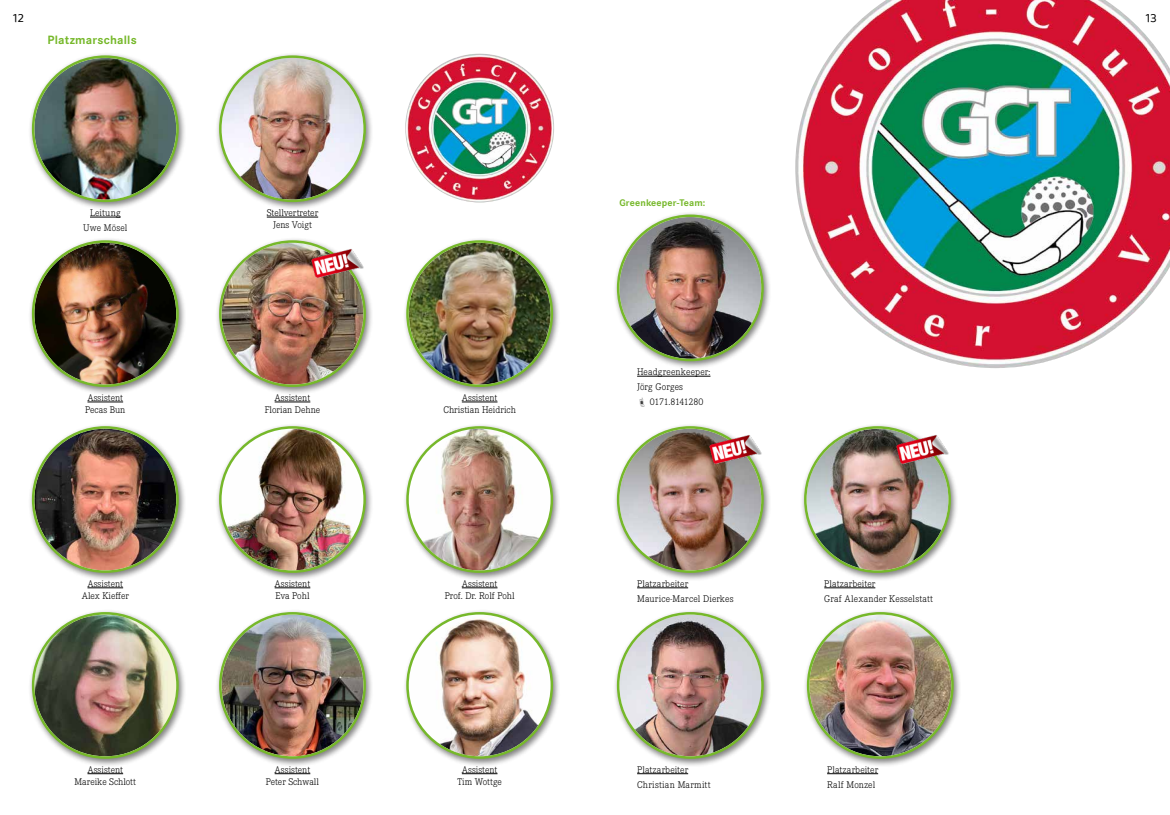
<style>
.page{position:relative;width:1170px;height:815px;background:#fff}
.page>*{position:absolute;margin:0;border:0;box-sizing:border-box;transform-origin:0 0}
.Head_Sub{font:700 12.5px "Corporate S Pro";letter-spacing:.015em;color:#76b82a}
.t1{font:12.5px "Baloo 2";color:#000}
.Fliesstext_F3{font:300 10px "Corporate E Pro";color:#000}
.Fliesstext_F3-2{font:300 10px "Corporate E Pro";letter-spacing:.025em;color:#000}
.Fliesstext_F3-3{font:700 10px "Corporate S Pro";letter-spacing:.01em;color:#76b82a}
.Fliesstext_F3-4{font:300 10px "Corporate E Pro";letter-spacing:-.025em;color:#000}
</style>
<div class="page">
<div style="left:28px;top:423px;width:159px;height:159px;background:#000;opacity:.5"></div>
<svg style="left:33px;top:427px;width:144px;height:145px"></svg>
<img style="left:34px;top:429px;width:142px;height:141px;border-radius:71px">
<hr style="left:87px;top:588px;width:36px;height:1px;background:#000">
<div style="left:28px;top:237px;width:159px;height:159px;background:#000;opacity:.5"></div>
<img style="left:34px;top:243px;width:142px;height:142px;border-radius:71px">
<hr style="left:87px;top:402px;width:36px;height:1px;background:#000">
<div style="left:215px;top:52px;width:159px;height:159px;background:#000;opacity:.5"></div>
<img style="left:221px;top:58px;width:142px;height:142px;border-radius:71px">
<hr style="left:267px;top:217px;width:51px;height:1px;background:#000">
<div style="left:215px;top:609px;width:159px;height:158px;background:#000;opacity:.5"></div>
<svg style="left:220px;top:613px;width:144px;height:145px"></svg>
<img style="left:221px;top:615px;width:142px;height:141px;border-radius:71px">
<hr style="left:274px;top:773px;width:36px;height:1px;background:#000">
<div style="left:403px;top:609px;width:158px;height:158px;background:#000;opacity:.5"></div>
<svg style="left:407px;top:613px;width:145px;height:145px"></svg>
<img style="left:409px;top:615px;width:141px;height:141px;border-radius:71px">
<hr style="left:462px;top:773px;width:35px;height:1px;background:#000">
<div style="left:215px;top:423px;width:159px;height:159px;background:#000;opacity:.5"></div>
<svg style="left:220px;top:427px;width:144px;height:145px"></svg>
<img style="left:221px;top:429px;width:142px;height:141px;border-radius:71px">
<hr style="left:274px;top:588px;width:36px;height:1px;background:#000">
<div style="left:403px;top:237px;width:158px;height:159px;background:#000;opacity:.5"></div>
<svg style="left:407px;top:242px;width:145px;height:144px"></svg>
<img style="left:409px;top:243px;width:141px;height:142px;border-radius:71px">
<hr style="left:462px;top:402px;width:35px;height:1px;background:#000">
<div style="left:403px;top:423px;width:158px;height:159px;background:#000;opacity:.5"></div>
<svg style="left:407px;top:427px;width:145px;height:145px"></svg>
<img style="left:409px;top:429px;width:141px;height:141px;border-radius:71px">
<hr style="left:462px;top:588px;width:35px;height:1px;background:#000">
<div style="left:28px;top:609px;width:159px;height:158px;background:#000;opacity:.5"></div>
<svg style="left:33px;top:613px;width:144px;height:145px"></svg>
<img style="left:34px;top:615px;width:142px;height:141px;border-radius:71px">
<hr style="left:87px;top:773px;width:36px;height:1px;background:#000">
<img style="left:405px;top:54px;width:149px;height:148px;border-radius:74px">
<div style="left:28px;top:52px;width:159px;height:159px;background:#000;opacity:.5"></div>
<img style="left:34px;top:58px;width:142px;height:142px;border-radius:71px">
<hr style="left:90px;top:217px;width:31px;height:1px;background:#000">
<div style="left:215px;top:237px;width:159px;height:159px;background:#000;opacity:.5"></div>
<img style="left:221px;top:243px;width:142px;height:142px;border-radius:71px">
<hr style="left:274px;top:402px;width:36px;height:1px;background:#000">
<img style="left:308px;top:240px;width:58px;height:45px">
<div style="left:613px;top:211px;width:158px;height:159px;background:#000;opacity:.5"></div>
<img style="left:619px;top:217px;width:142px;height:142px;border-radius:71px">
<hr style="left:637px;top:376px;width:73px;height:1px;background:#000">
<div style="left:803px;top:609px;width:158px;height:158px;background:#000;opacity:.5"></div>
<svg style="left:808px;top:613px;width:144px;height:145px"></svg>
<img style="left:809px;top:615px;width:142px;height:141px;border-radius:71px">
<hr style="left:827px;top:773px;width:51px;height:1px;background:#000">
<div style="left:613px;top:609px;width:158px;height:158px;background:#000;opacity:.5"></div>
<svg style="left:618px;top:613px;width:144px;height:145px"></svg>
<img style="left:619px;top:615px;width:142px;height:141px;border-radius:71px">
<hr style="left:637px;top:773px;width:51px;height:1px;background:#000">
<div style="left:613px;top:423px;width:158px;height:159px;background:#000;opacity:.5"></div>
<img style="left:619px;top:429px;width:142px;height:141px;border-radius:71px">
<hr style="left:637px;top:588px;width:51px;height:1px;background:#000">
<img style="left:706px;top:426px;width:57px;height:45px">
<div style="left:800px;top:423px;width:159px;height:159px;background:#000;opacity:.5"></div>
<img style="left:806px;top:429px;width:142px;height:141px;border-radius:71px">
<hr style="left:824px;top:588px;width:51px;height:1px;background:#000">
<img style="left:893px;top:426px;width:57px;height:45px">
<img style="left:795px;top:0;width:374px;height:368px">
<p class="t1" style="left:13px;top:9px;width:12px">12</p>
<p class="t1" style="left:1145px;top:9px;width:12px">13</p>
<p class="Head_Sub" style="left:48px;top:30px;width:91px">Platzmarschalls</p>
<p class="Fliesstext_F3-2" style="left:90px;top:206px;width:32px">Leitung</p>
<p class="Fliesstext_F3" style="left:83px;top:221px;width:46px">Uwe Mösel</p>
<p class="Fliesstext_F3" style="left:267px;top:206px;width:53px">Stellvertreter</p>
<p class="Fliesstext_F3" style="left:273px;top:218px;width:40px">Jens Voigt</p>
<p class="Fliesstext_F3-3" style="left:619px;top:195px;width:87px">Greenkeeper-Team:</p>
<p class="Fliesstext_F3" style="left:87px;top:391px;width:37px">Assistent</p>
<p class="Fliesstext_F3" style="left:85px;top:403px;width:42px">Pecas Bun</p>
<p class="Fliesstext_F3" style="left:274px;top:391px;width:37px">Assistent</p>
<p class="Fliesstext_F3" style="left:265px;top:403px;width:57px">Florian Dehne</p>
<p class="Fliesstext_F3" style="left:462px;top:391px;width:37px">Assistent</p>
<p class="Fliesstext_F3" style="left:443px;top:403px;width:74px">Christian Heidrich</p>
<p class="Fliesstext_F3" style="left:637px;top:365px;width:75px">Headgreenkeeper:</p>
<p class="Fliesstext_F3" style="left:637px;top:380px;width:47px">Jörg Gorges</p>
<p class="Fliesstext_F3-4" style="left:650px;top:395px;width:55px">0171.8141280</p>
<p class="Fliesstext_F3" style="left:87px;top:577px;width:37px">Assistent</p>
<p class="Fliesstext_F3" style="left:82px;top:589px;width:49px">Alex Kieffer</p>
<p class="Fliesstext_F3" style="left:274px;top:577px;width:37px">Assistent</p>
<p class="Fliesstext_F3" style="left:275px;top:589px;width:36px">Eva Pohl</p>
<p class="Fliesstext_F3" style="left:462px;top:577px;width:37px">Assistent</p>
<p class="Fliesstext_F3" style="left:444px;top:589px;width:71px">Prof. Dr. Rolf Pohl</p>
<p class="Fliesstext_F3" style="left:637px;top:577px;width:52px">Platzarbeiter</p>
<p class="Fliesstext_F3" style="left:637px;top:592px;width:98px">Maurice-Marcel Dierkes</p>
<p class="Fliesstext_F3" style="left:824px;top:577px;width:52px">Platzarbeiter</p>
<p class="Fliesstext_F3" style="left:824px;top:592px;width:110px">Graf Alexander Kesselstatt</p>
<p class="Fliesstext_F3" style="left:87px;top:763px;width:37px">Assistent</p>
<p class="Fliesstext_F3" style="left:74px;top:775px;width:63px">Mareike Schlott</p>
<p class="Fliesstext_F3" style="left:274px;top:763px;width:37px">Assistent</p>
<p class="Fliesstext_F3" style="left:266px;top:775px;width:55px">Peter Schwall</p>
<p class="Fliesstext_F3" style="left:462px;top:763px;width:37px">Assistent</p>
<p class="Fliesstext_F3" style="left:457px;top:775px;width:46px">Tim Wottge</p>
<p class="Fliesstext_F3" style="left:637px;top:763px;width:52px">Platzarbeiter</p>
<p class="Fliesstext_F3-2" style="left:637px;top:778px;width:75px">Christian Marmitt</p>
<p class="Fliesstext_F3" style="left:827px;top:763px;width:52px">Platzarbeiter</p>
<p class="Fliesstext_F3-2" style="left:827px;top:778px;width:50px">Ralf Monzel</p>
</div>
